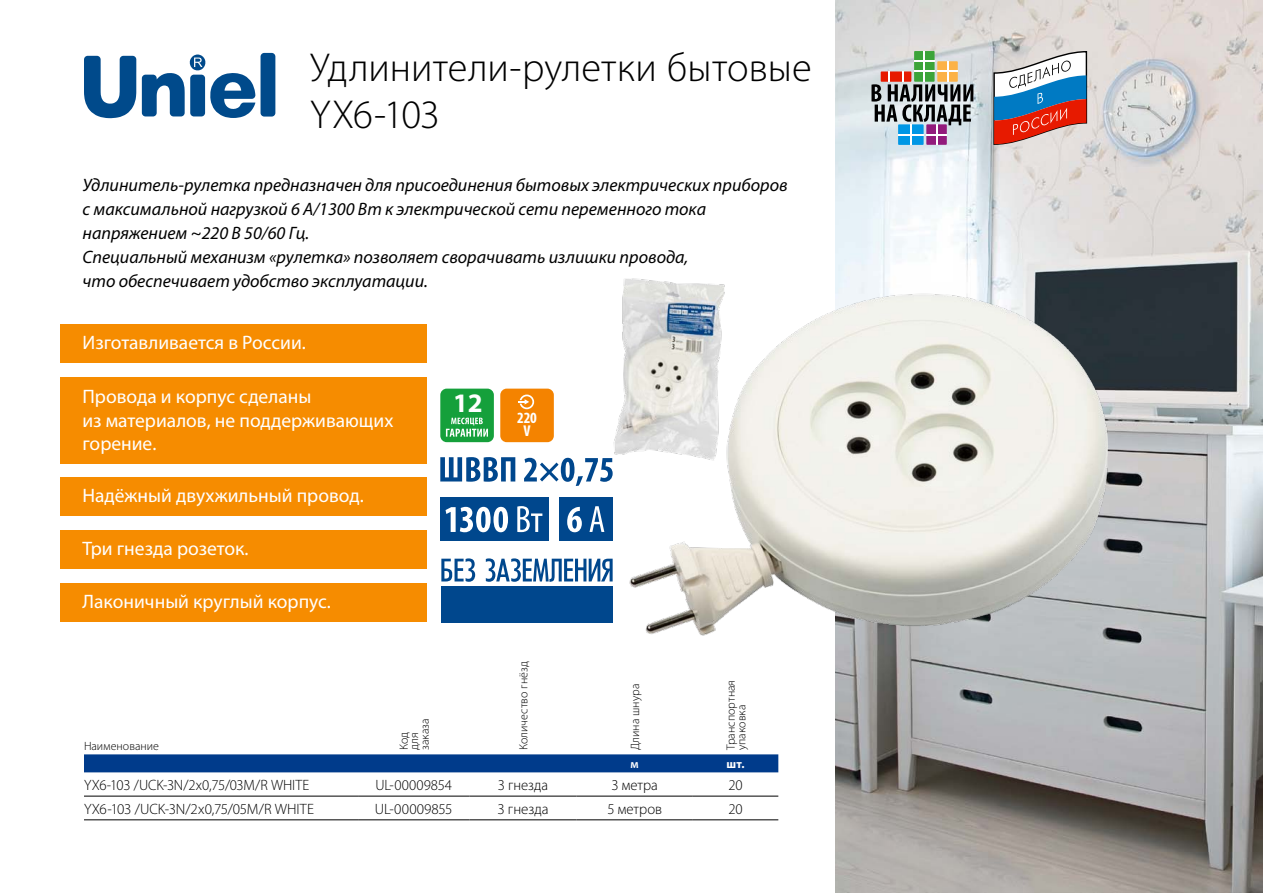
<style>
.page{position:relative;width:1263px;height:893px;background:#fff}
.page>*{position:absolute;margin:0;border:0;box-sizing:border-box;transform-origin:0 0}
.t1{font:300 40.5px/46.5px "Myriad Pro";color:#000}
.t2{font:700 26.85px "Myriad Pro";color:#fff}
.t3{font:19.5px/23.4px "Myriad Pro";color:#fff}
.t4{font:italic 18px/24px "Myriad Pro";color:#000}
.t5{font:700 condensed 15.75px/13px "Myriad Pro";color:#fff;text-align:center}
.t6{font:300 15px "Myriad Pro";letter-spacing:-.005em;color:#000}
.t7{font:300 12px/10.5px "Myriad Pro";letter-spacing:.005em;color:#000}
.t8{font:700 12px "Myriad Pro";color:#fff}
.t9{font:600 12px "Myriad Pro";color:#fff}
</style>
<div class="page">
<img style="left:835px;top:0;width:428px;height:893px">
<img style="left:604px;top:256px;width:598px;height:440px">
<div style="left:261px;top:53px;width:14px;height:64px;background:#004a8b;border-radius:4px"></div>
<svg style="left:84px;top:56px;width:52px;height:62px"></svg>
<svg style="left:142px;top:55px;width:113px;height:63px"></svg>
<div style="left:84px;top:754px;width:694px;height:18px;background:#003b8b"></div>
<hr style="left:84px;top:796px;width:274px;height:1px;background:#000">
<hr style="left:358px;top:796px;width:111px;height:1px;background:#000">
<hr style="left:469px;top:796px;width:108px;height:1px;background:#000">
<hr style="left:577px;top:796px;width:116px;height:1px;background:#000">
<hr style="left:693px;top:796px;width:85px;height:1px;background:#000">
<hr style="left:84px;top:820px;width:274px;height:1px;background:#000">
<hr style="left:358px;top:820px;width:111px;height:1px;background:#000">
<hr style="left:469px;top:820px;width:108px;height:1px;background:#000">
<hr style="left:577px;top:820px;width:116px;height:1px;background:#000">
<hr style="left:693px;top:820px;width:85px;height:1px;background:#000">
<div style="left:60px;top:324px;width:366px;height:39px;background:#f68c00"></div>
<div style="left:60px;top:377px;width:366px;height:86px;background:#f68c00"></div>
<div style="left:60px;top:477px;width:366px;height:39px;background:#f68c00"></div>
<div style="left:60px;top:530px;width:366px;height:39px;background:#f68c00"></div>
<div style="left:60px;top:583px;width:366px;height:39px;background:#f68c00"></div>
<div style="left:914px;top:51px;width:20px;height:31px;background:#3ca439"></div>
<hr style="left:923px;top:51px;width:2px;height:31px;background:#fff">
<hr style="left:914px;top:60px;width:20px;height:2px;background:#fff">
<svg style="left:871px;top:61px;width:102px;height:84px;background:#9b9e9e"></svg>
<svg style="left:993px;top:50px;width:95px;height:96px"></svg>
<div style="left:440px;top:498px;width:109px;height:43px;background:#00478d"></div>
<svg style="left:445px;top:507px;width:63px;height:25px"></svg>
<svg style="left:517px;top:506px;width:25px;height:26px"></svg>
<div style="left:559px;top:498px;width:54px;height:43px;background:#00478d"></div>
<svg style="left:567px;top:507px;width:15px;height:25px"></svg>
<svg style="left:589px;top:506px;width:15px;height:26px"></svg>
<svg style="left:440px;top:457px;width:75px;height:25px"></svg>
<svg style="left:524px;top:458px;width:89px;height:28px"></svg>
<svg style="left:441px;top:558px;width:34px;height:24px"></svg>
<svg style="left:486px;top:558px;width:127px;height:24px"></svg>
<div style="left:441px;top:586px;width:171px;height:37px;background:#00478d"></div>
<div style="left:440px;top:389px;width:54px;height:53px;background:#15a03b;border-radius:6px"></div>
<svg style="left:446px;top:418px;width:42px;height:19px"></svg>
<div style="left:500px;top:389px;width:54px;height:53px;background:#f48300;border-radius:6px"></div>
<svg style="left:518px;top:395px;width:16px;height:14px"></svg>
<img style="left:587px;top:256px;width:160px;height:226px">
<h1 class="t1" style="left:310px;top:45px;width:503px">Удлинители-рулетки бытовые<br>YX6-103</h1>
<p class="t4" style="left:82px;top:173px;width:707px">Удлинитель-рулетка предназначен для присоединения бытовых электрических приборов с максимальной нагрузкой 6 А/1300 Вт к электрической сети переменного тока напряжением ~220 В 50/60 Гц.<br>Специальный механизм «рулетка» позволяет сворачивать излишки провода,<br>что обеспечивает удобство эксплуатации.</p>
<p class="t3" style="left:82px;top:330px;width:225px">Изготавливается в России.</p>
<p class="t3" style="left:82px;top:385px;width:312px">Провода и корпус сделаны<br>из материалов, не поддерживающих горение.</p>
<p class="t3" style="left:82px;top:484px;width:283px">Надёжный двухжильный провод.</p>
<p class="t3" style="left:82px;top:537px;width:168px">Три гнезда розеток.</p>
<p class="t3" style="left:82px;top:590px;width:250px">Лаконичный круглый корпус.</p>
<h2 class="t2" style="left:453px;top:385px;width:31px">12</h2>
<p class="t7" style="left:84px;top:741px;width:77px">Наименование</p>
<p class="t7" style="left:399px;top:750px;width:33px;rotate:-90deg">Код для заказа</p>
<p class="t5" style="left:517px;top:411px;width:21px">220<br>V</p>
<p class="t7" style="left:518px;top:750px;width:90px;rotate:-90deg">Количество гнёзд</p>
<p class="t7" style="left:630px;top:750px;width:68px;rotate:-90deg">Длина шнура</p>
<p class="t7" style="left:726px;top:750px;width:72px;rotate:-90deg">Транспортная упаковка</p>
<p class="t9" style="left:631px;top:756px;width:10px">м</p>
<p class="t8" style="left:726px;top:756px;width:20px">шт.</p>
<p class="t6" style="left:84px;top:777px;width:227px">YX6-103 /UCK-3N/2x0,75/03M/R WHITE</p>
<p class="t6" style="left:375px;top:777px;width:78px">UL-00009854</p>
<p class="t6" style="left:498px;top:777px;width:52px">3 гнезда</p>
<p class="t6" style="left:611px;top:777px;width:48px">3 метра</p>
<p class="t6" style="left:728px;top:777px;width:16px">20</p>
<p class="t6" style="left:84px;top:800px;width:231px">YX6-103 /UCK-3N/2x0,75/05M/R WHITE</p>
<p class="t6" style="left:375px;top:800px;width:79px">UL-00009855</p>
<p class="t6" style="left:497px;top:800px;width:53px">3 гнезда</p>
<p class="t6" style="left:607px;top:800px;width:56px">5 метров</p>
<p class="t6" style="left:728px;top:800px;width:16px">20</p>
</div>
